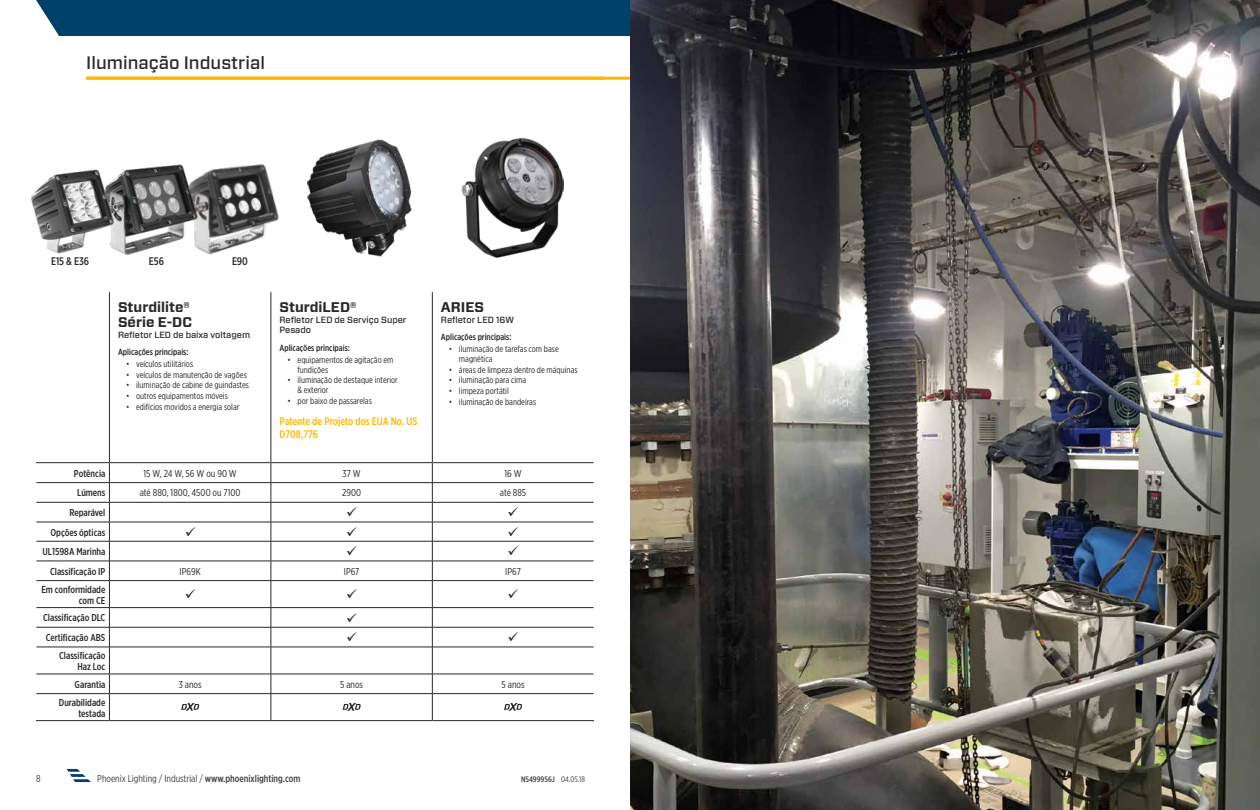
<style>
.page{position:relative;width:1260px;height:810px;background:#fff}
.page>*{position:absolute;margin:0;border:0;box-sizing:border-box;transform-origin:0 0}
.t1{font:500 18px "Forza";color:#292829}
.t2{font:700 14px/15px "Forza";color:#292829}
.t3{font:500 11px/12.5px "Gotham X Narrow";color:#ffb600}
.t4{font:500 11px "Gotham X Narrow";color:#292829}
.t5{font:500 10px/11px "Gotham X Narrow";color:#292829;text-align:right}
.t6{font:10px "Gotham X Narrow";color:#292829}
.t7{font:10px "Gotham X Narrow";color:#404042}
.t8{font:9px/10px "Gotham X Narrow";color:#292829}
.t9{font:500 9px/10.8px "Forza";color:#292829}
.t10{font:500 9px "Gotham X Narrow";color:#292829}
.t11{font:500 8px "Gotham X Narrow";color:#404042}
.s1{font-weight:500}
.s2{font-weight:400}
</style>
<div class="page">
<svg style="left:67px;top:769px;width:24px;height:13px"></svg>
<div style="left:36px;top:0;width:594px;height:36px;background:#00416b"></div>
<hr style="left:86px;top:77px;width:544px;height:3px;background:#ffb600">
<hr style="left:109px;top:292px;width:1px;height:170px;background:#292829">
<hr style="left:36px;top:482px;width:73px;height:1px;background:#292829">
<hr style="left:109px;top:482px;width:162px;height:1px;background:#292829">
<hr style="left:271px;top:482px;width:161px;height:1px;background:#292829">
<hr style="left:432px;top:482px;width:162px;height:1px;background:#292829">
<hr style="left:36px;top:502px;width:73px;height:1px;background:#292829">
<hr style="left:109px;top:502px;width:162px;height:1px;background:#292829">
<hr style="left:271px;top:502px;width:161px;height:1px;background:#292829">
<hr style="left:432px;top:502px;width:162px;height:1px;background:#292829">
<hr style="left:36px;top:522px;width:73px;height:1px;background:#292829">
<hr style="left:109px;top:522px;width:162px;height:1px;background:#292829">
<hr style="left:271px;top:522px;width:161px;height:1px;background:#292829">
<hr style="left:432px;top:522px;width:162px;height:1px;background:#292829">
<hr style="left:36px;top:541px;width:73px;height:1px;background:#292829">
<hr style="left:109px;top:541px;width:162px;height:1px;background:#292829">
<hr style="left:271px;top:541px;width:161px;height:1px;background:#292829">
<hr style="left:432px;top:541px;width:162px;height:1px;background:#292829">
<hr style="left:36px;top:561px;width:73px;height:1px;background:#292829">
<hr style="left:109px;top:561px;width:162px;height:1px;background:#292829">
<hr style="left:271px;top:561px;width:161px;height:1px;background:#292829">
<hr style="left:432px;top:561px;width:162px;height:1px;background:#292829">
<hr style="left:36px;top:580px;width:73px;height:1px;background:#292829">
<hr style="left:109px;top:580px;width:162px;height:1px;background:#292829">
<hr style="left:271px;top:580px;width:161px;height:1px;background:#292829">
<hr style="left:432px;top:580px;width:162px;height:1px;background:#292829">
<hr style="left:36px;top:607px;width:73px;height:1px;background:#292829">
<hr style="left:109px;top:607px;width:162px;height:1px;background:#292829">
<hr style="left:271px;top:607px;width:161px;height:1px;background:#292829">
<hr style="left:432px;top:607px;width:162px;height:1px;background:#292829">
<hr style="left:36px;top:627px;width:73px;height:1px;background:#292829">
<hr style="left:109px;top:627px;width:162px;height:1px;background:#292829">
<hr style="left:271px;top:627px;width:161px;height:1px;background:#292829">
<hr style="left:432px;top:627px;width:162px;height:1px;background:#292829">
<hr style="left:36px;top:647px;width:73px;height:1px;background:#292829">
<hr style="left:109px;top:647px;width:162px;height:1px;background:#292829">
<hr style="left:271px;top:647px;width:161px;height:1px;background:#292829">
<hr style="left:432px;top:647px;width:162px;height:1px;background:#292829">
<hr style="left:36px;top:674px;width:73px;height:1px;background:#292829">
<hr style="left:109px;top:674px;width:162px;height:1px;background:#292829">
<hr style="left:271px;top:674px;width:161px;height:1px;background:#292829">
<hr style="left:432px;top:674px;width:162px;height:1px;background:#292829">
<hr style="left:271px;top:292px;width:1px;height:170px;background:#292829">
<hr style="left:432px;top:292px;width:1px;height:170px;background:#292829">
<hr style="left:36px;top:462px;width:73px;height:1px;background:#292829">
<hr style="left:109px;top:462px;width:162px;height:1px;background:#292829">
<hr style="left:271px;top:462px;width:161px;height:1px;background:#292829">
<hr style="left:432px;top:462px;width:162px;height:1px;background:#292829">
<hr style="left:36px;top:693px;width:73px;height:1px;background:#292829">
<hr style="left:109px;top:693px;width:162px;height:1px;background:#292829">
<svg style="left:109px;top:463px;width:1px;height:257px"></svg>
<hr style="left:271px;top:693px;width:161px;height:1px;background:#292829">
<svg style="left:271px;top:463px;width:1px;height:257px"></svg>
<hr style="left:432px;top:693px;width:162px;height:1px;background:#292829">
<svg style="left:432px;top:463px;width:1px;height:257px"></svg>
<hr style="left:36px;top:720px;width:73px;height:1px;background:#292829">
<hr style="left:109px;top:720px;width:162px;height:1px;background:#292829">
<hr style="left:271px;top:720px;width:161px;height:1px;background:#292829">
<hr style="left:432px;top:720px;width:162px;height:1px;background:#292829">
<svg style="left:181px;top:703px;width:18px;height:8px"></svg>
<svg style="left:343px;top:703px;width:18px;height:8px"></svg>
<svg style="left:504px;top:703px;width:18px;height:8px"></svg>
<img style="left:201px;top:164px;width:78px;height:91px">
<img style="left:119px;top:164px;width:82px;height:91px">
<img style="left:31px;top:169px;width:88px;height:85px">
<img style="left:462px;top:138px;width:102px;height:120px">
<img style="left:630px;top:0;width:630px;height:810px">
<img style="left:308px;top:139px;width:104px;height:117px">
<h1 class="t1" style="left:86px;top:51px;width:180px">Iluminação Industrial</h1>
<p class="t4" style="left:51px;top:255px;width:40px">E15 &amp; E36</p>
<p class="t4" style="left:149px;top:255px;width:17px">E56</p>
<p class="t4" style="left:232px;top:255px;width:17px">E90</p>
<h2 class="t2" style="left:118px;top:300px;width:76px">Sturdilite®<br>Série E-DC</h2>
<p class="t9" style="left:118px;top:329px;width:134px">Refletor LED de baixa voltagem</p>
<p class="t10" style="left:118px;top:346px;width:72px">Aplicações principais:</p>
<p class="t8" style="left:126px;top:359px;width:69px">• veículos utilitários</p>
<p class="t8" style="left:126px;top:369px;width:122px">• veículos de manutenção de vagões</p>
<p class="t8" style="left:126px;top:380px;width:124px">• iluminação de cabine de guindastes</p>
<p class="t8" style="left:126px;top:391px;width:103px">• outros equipamentos móveis</p>
<p class="t8" style="left:126px;top:402px;width:115px">• edifícios movidos a energia solar</p>
<h2 class="t2" style="left:280px;top:300px;width:78px">SturdiLED®</h2>
<p class="t9" style="left:280px;top:314px;width:129px">Refletor LED de Serviço Super<br>Pesado</p>
<p class="t10" style="left:280px;top:342px;width:72px">Aplicações principais:</p>
<p class="t8" style="left:298px;top:354px;width:98px;text-indent:-10px">• equipamentos de agitação em fundições</p>
<p class="t8" style="left:298px;top:375px;width:102px;text-indent:-10px">• iluminação de destaque interior &amp; exterior</p>
<p class="t8" style="left:288px;top:396px;width:86px">• por baixo de passarelas</p>
<p class="t3" style="left:280px;top:415px;width:139px">Patente de Projeto dos EUA No. US<br>D708,776</p>
<h2 class="t2" style="left:441px;top:300px;width:45px">ARIES</h2>
<p class="t9" style="left:441px;top:314px;width:74px">Refletor LED 16W</p>
<p class="t10" style="left:441px;top:331px;width:72px">Aplicações principais:</p>
<p class="t8" style="left:459px;top:344px;width:101px;text-indent:-10px">• iluminação de tarefas com base magnética</p>
<p class="t8" style="left:449px;top:364px;width:130px">• áreas de limpeza dentro de máquinas</p>
<p class="t8" style="left:449px;top:375px;width:79px">• iluminação para cima</p>
<p class="t8" style="left:449px;top:386px;width:61px">• limpeza portátil</p>
<p class="t8" style="left:449px;top:397px;width:89px">• iluminação de bandeiras</p>
<p class="t5" style="left:74px;top:468px;width:33px">Potência</p>
<p class="t6" style="left:144px;top:467px;width:95px">15 W, 24 W, 56 W ou 90 W</p>
<p class="t6" style="left:343px;top:467px;width:20px">37 W</p>
<p class="t6" style="left:505px;top:467px;width:19px">16 W</p>
<p class="t5" style="left:77px;top:487px;width:30px">Lúmens</p>
<p class="t6" style="left:140px;top:487px;width:102px">até 880, 1800, 4500 ou 7100</p>
<p class="t6" style="left:342px;top:487px;width:20px">2900</p>
<p class="t6" style="left:500px;top:487px;width:28px">até 885</p>
<p class="t5" style="left:69px;top:507px;width:37px">Reparável</p>
<p class="t5" style="left:51px;top:526px;width:56px">Opções ópticas</p>
<p class="t5" style="left:43px;top:546px;width:64px">UL1598A Marinha</p>
<p class="t5" style="left:50px;top:566px;width:57px">Classificação IP</p>
<p class="t6" style="left:180px;top:565px;width:23px">IP69K</p>
<p class="t6" style="left:344px;top:565px;width:17px">IP67</p>
<p class="t6" style="left:505px;top:565px;width:17px">IP67</p>
<p class="t5" style="left:41px;top:583px;width:66px">Em conformidade com CE</p>
<p class="t5" style="left:43px;top:612px;width:64px">Classificação DLC</p>
<p class="t5" style="left:46px;top:632px;width:61px">Certificação ABS</p>
<p class="t5" style="left:59px;top:650px;width:48px">Classificação<br>Haz Loc</p>
<p class="t5" style="left:75px;top:679px;width:32px">Garantia</p>
<p class="t6" style="left:179px;top:678px;width:24px">3 anos</p>
<p class="t6" style="left:340px;top:678px;width:24px">5 anos</p>
<p class="t6" style="left:502px;top:678px;width:24px">5 anos</p>
<p class="t5" style="left:59px;top:697px;width:48px">Durabilidade testada</p>
<p class="t7" style="left:36px;top:773px;width:6px">8</p>
<p class="t7" style="left:97px;top:773px;width:205px">Phoenix Lighting / Industrial / <span class="s1">www.phoenixlighting.com</span></p>
<p class="t11" style="left:521px;top:774px;width:65px">N5499956J <span class="s2">04.05.18</span></p>
</div>
